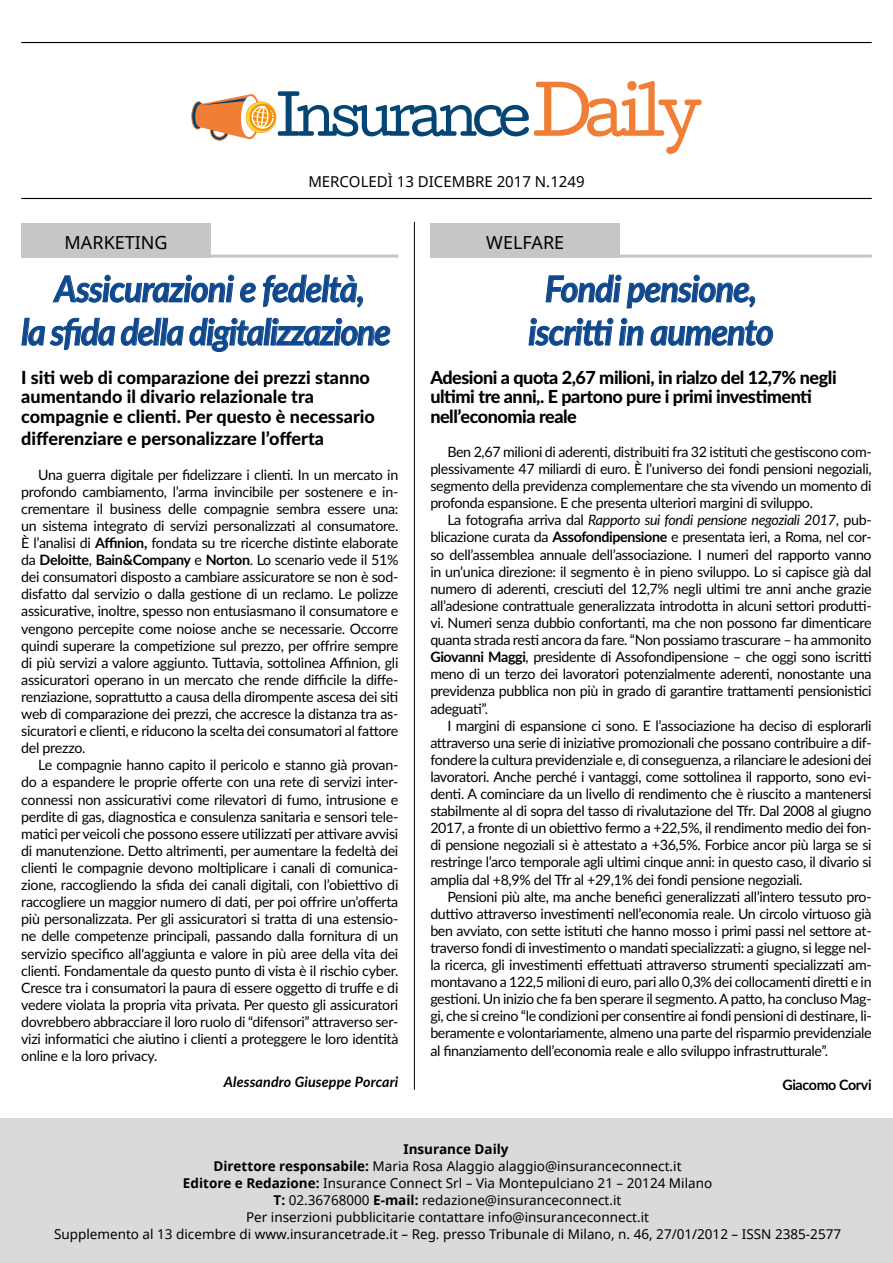
<style>
.page{position:relative;width:893px;height:1263px;background:#fff}
.page>*{position:absolute;margin:0;border:0;box-sizing:border-box;transform-origin:0 0}
.t1{font:italic 700 36px/43.2px "Lato";letter-spacing:-.025em;color:#0f488c;text-align:center;scale:.95 1}
.t2{font:800 18px/19.4px "Lato";color:#000}
.t3{font:800 18px/19.4px "Lato";letter-spacing:-.025em;color:#000}
.t4{font:18px "Noto Sans";color:#000}
.t5{font:15px "Noto Sans";color:#000}
.t6{font:14.25px/17.1px "Lato";letter-spacing:-.025em;color:#000;text-align:justify}
.t7{font:italic 700 14.25px "Lato";letter-spacing:.01em;color:#000}
.t8{font:700 14.25px "Lato";letter-spacing:-.025em;color:#000}
.t9{font:13.5px "Noto Sans";color:#000}
.t10{font:700 13.5px "Noto Sans";color:#000}
.s1{font-weight:700}
.s2{font-style:italic}
</style>
<div class="page">
<hr style="left:21px;top:42px;width:851px;height:1px;background:#000">
<hr style="left:21px;top:198px;width:851px;height:1px;background:#000">
<svg style="left:191px;top:81px;width:511px;height:73px"></svg>
<div style="left:0;top:1118px;width:893px;height:145px;background:#dadada"></div>
<hr style="left:414px;top:222px;width:1px;height:868px;background:#000">
<div style="left:21px;top:223px;width:190px;height:35px;background:#c6c6c6"></div>
<div style="left:430px;top:223px;width:190px;height:35px;background:#c6c6c6"></div>
<hr style="left:21px;top:255px;width:377px;height:3px;background:#c6c6c6">
<hr style="left:430px;top:255px;width:442px;height:3px;background:#c6c6c6">
<svg style="left:52px;top:274px;width:204px;height:29px"></svg>
<svg style="left:263px;top:274px;width:100px;height:34px"></svg>
<svg style="left:21px;top:317px;width:370px;height:35px"></svg>
<svg style="left:545px;top:274px;width:211px;height:35px"></svg>
<svg style="left:528px;top:317px;width:115px;height:29px"></svg>
<svg style="left:650px;top:320px;width:123px;height:26px"></svg>
<p class="t5" style="left:308px;top:171px;width:278px">MERCOLEDÌ 13 DICEMBRE 2017 N.1249</p>
<p class="t4" style="left:65px;top:230px;width:105px">MARKETING</p>
<p class="t4" style="left:486px;top:230px;width:80px">WELFARE</p>
<h1 class="t1" style="left:21px;top:266px;width:390px">Assicurazioni e fedeltà,<br>la sfida della digitalizzazione</h1>
<p class="t2" style="left:21px;top:367px;width:355px">I siti web di comparazione dei prezzi stanno aumentando il divario relazionale tra compagnie e clienti. Per questo è necessario</p>
<p class="t2" style="left:21px;top:428px;width:304px">differenziare e personalizzare l’offerta</p>
<p class="t6" style="left:21px;top:465px;width:379px;text-indent:17px">Una guerra digitale per fidelizzare i clienti. In un mercato in profondo cambiamento, l’arma invincibile per sostenere e in&shy;crementare il business delle compagnie sembra essere una: un sistema integrato di servizi personalizzati al consumatore.<br>È l’analisi di <span class="s1">Affinion,</span> fondata su tre ricerche distinte elaborate da <span class="s1">Deloitte</span>, <span class="s1">Bain&amp;Company</span> e <span class="s1">Norton</span>. Lo scenario vede il 51% dei consumatori disposto a cambiare assicuratore se non è sod&shy;disfatto dal servizio o dalla gestione di un reclamo. Le polizze assicurative, inoltre, spesso non entusiasmano il consumatore e vengono percepite come noiose anche se necessarie. Occorre quindi superare la competizione sul prezzo, per offrire sempre di più servizi a valore aggiunto. Tuttavia, sottolinea Affinion, gli assicuratori operano in un mercato che rende difficile la diffe&shy;renziazione, soprattutto a causa della dirompente ascesa dei siti web di comparazione dei prezzi, che accresce la distanza tra as&shy;sicuratori e clienti, e riducono la scelta dei consumatori al fattore del prezzo.</p>
<p class="t6" style="left:21px;top:756px;width:379px;text-indent:17px">Le compagnie hanno capito il pericolo e stanno già provan&shy;do a espandere le proprie offerte con una rete di servizi inter&shy;connessi non assicurativi come rilevatori di fumo, intrusione e perdite di gas, diagnostica e consulenza sanitaria e sensori tele&shy;matici per veicoli che possono essere utilizzati per attivare avvisi di manutenzione. Detto altrimenti, per aumentare la fedeltà dei clienti le compagnie devono moltiplicare i canali di comunica&shy;zione, raccogliendo la sfida dei canali digitali, con l’obiettivo di raccogliere un maggior numero di dati, per poi offrire un’offerta più personalizzata. Per gli assicuratori si tratta di una estensio&shy;ne delle competenze principali, passando dalla fornitura di un servizio specifico all'aggiunta e valore in più aree della vita dei clienti. Fondamentale da questo punto di vista è il rischio cyber.<br>Cresce tra i consumatori la paura di essere oggetto di truffe e di vedere violata la propria vita privata. Per questo gli assicuratori dovrebbero abbracciare il loro ruolo di “difensori” attraverso ser&shy;vizi informatici che aiutino i clienti a proteggere le loro identità online e la loro privacy.</p>
<p class="t7" style="left:224px;top:1071px;width:176px">Alessandro Giuseppe Porcari</p>
<h1 class="t1" style="left:528px;top:266px;width:260px">Fondi pensione, iscritti in aumento</h1>
<p class="t3" style="left:430px;top:367px;width:408px">Adesioni a quota 2,67 milioni, in rialzo del 12,7% negli ultimi tre anni,. E partono pure i primi investimenti nell’economia reale</p>
<p class="t6" style="left:430px;top:443px;width:443px;text-indent:17px">Ben 2,67 milioni di aderenti, distribuiti fra 32 istituti che gestiscono com&shy;plessivamente 47 miliardi di euro. È l’universo dei fondi pensioni negoziali, segmento della previdenza complementare che sta vivendo un momento di profonda espansione. E che presenta ulteriori margini di sviluppo.</p>
<p class="t6" style="left:430px;top:511px;width:443px;text-indent:17px">La fotografia arriva dal <span class="s2">Rapporto sui fondi pensione negoziali 2017</span>, pub&shy;blicazione curata da <span class="s1">Assofondipensione</span> e presentata ieri, a Roma, nel cor&shy;so dell’assemblea annuale dell’associazione. I numeri del rapporto vanno in un’unica direzione: il segmento è in pieno sviluppo. Lo si capisce già dal numero di aderenti, cresciuti del 12,7% negli ultimi tre anni anche grazie all’adesione contrattuale generalizzata introdotta in alcuni settori produtti&shy;vi. Numeri senza dubbio confortanti, ma che non possono far dimenticare quanta strada resti ancora da fare. “Non possiamo trascurare – ha ammonito <span class="s1">Giovanni Maggi</span>, presidente di Assofondipensione – che oggi sono iscritti meno di un terzo dei lavoratori potenzialmente aderenti, nonostante una previdenza pubblica non più in grado di garantire trattamenti pensionistici adeguati”.</p>
<p class="t6" style="left:430px;top:716px;width:443px;text-indent:17px">I margini di espansione ci sono. E l’associazione ha deciso di esplorarli attraverso una serie di iniziative promozionali che possano contribuire a dif&shy;fondere la cultura previdenziale e, di conseguenza, a rilanciare le adesioni dei lavoratori. Anche perché i vantaggi, come sottolinea il rapporto, sono evi&shy;denti. A cominciare da un livello di rendimento che è riuscito a mantenersi stabilmente al di sopra del tasso di rivalutazione del Tfr. Dal 2008 al giugno 2017, a fronte di un obiettivo fermo a +22,5%, il rendimento medio dei fon&shy;di pensione negoziali si è attestato a +36,5%. Forbice ancor più larga se si restringe l’arco temporale agli ultimi cinque anni: in questo caso, il divario si amplia dal +8,9% del Tfr al +29,1% dei fondi pensione negoziali.</p>
<p class="t6" style="left:430px;top:887px;width:443px;text-indent:17px">Pensioni più alte, ma anche benefici generalizzati all’intero tessuto pro&shy;duttivo attraverso investimenti nell’economia reale. Un circolo virtuoso già ben avviato, con sette istituti che hanno mosso i primi passi nel settore at&shy;traverso fondi di investimento o mandati specializzati: a giugno, si legge nel&shy;la ricerca, gli investimenti effettuati attraverso strumenti specializzati am&shy;montavano a 122,5 milioni di euro, pari allo 0,3% dei collocamenti diretti e in gestioni. Un inizio che fa ben sperare il segmento. A patto, ha concluso Mag&shy;gi, che si creino “le condizioni per consentire ai fondi pensioni di destinare, li&shy;beramente e volontariamente, almeno una parte del risparmio previdenziale al finanziamento dell’economia reale e allo sviluppo infrastrutturale”.</p>
<p class="t8" style="left:782px;top:1074px;width:91px">Giacomo Corvi</p>
<p class="t10" style="left:403px;top:1139px;width:107px">Insurance Daily</p>
<p class="t9" style="left:214px;top:1157px;width:469px"><span class="s1">Direttore responsabile:</span> Maria Rosa Alaggio alaggio@insuranceconnect.it</p>
<p class="t9" style="left:183px;top:1174px;width:531px"><span class="s1">Editore e Redazione:</span> Insurance Connect Srl – Via Montepulciano 21 – 20124 Milano</p>
<p class="t9" style="left:274px;top:1191px;width:349px"><span class="s1">T:</span> 02.36768000 <span class="s1">E-mail:</span> redazione@insuranceconnect.it</p>
<p class="t9" style="left:246px;top:1208px;width:404px">Per inserzioni pubblicitarie contattare info@insuranceconnect.it</p>
<p class="t9" style="left:54px;top:1225px;width:789px">Supplemento al 13 dicembre di www.insurancetrade.it – Reg. presso Tribunale di Milano, n. 46, 27/01/2012 – ISSN 2385-2577</p>
</div>
